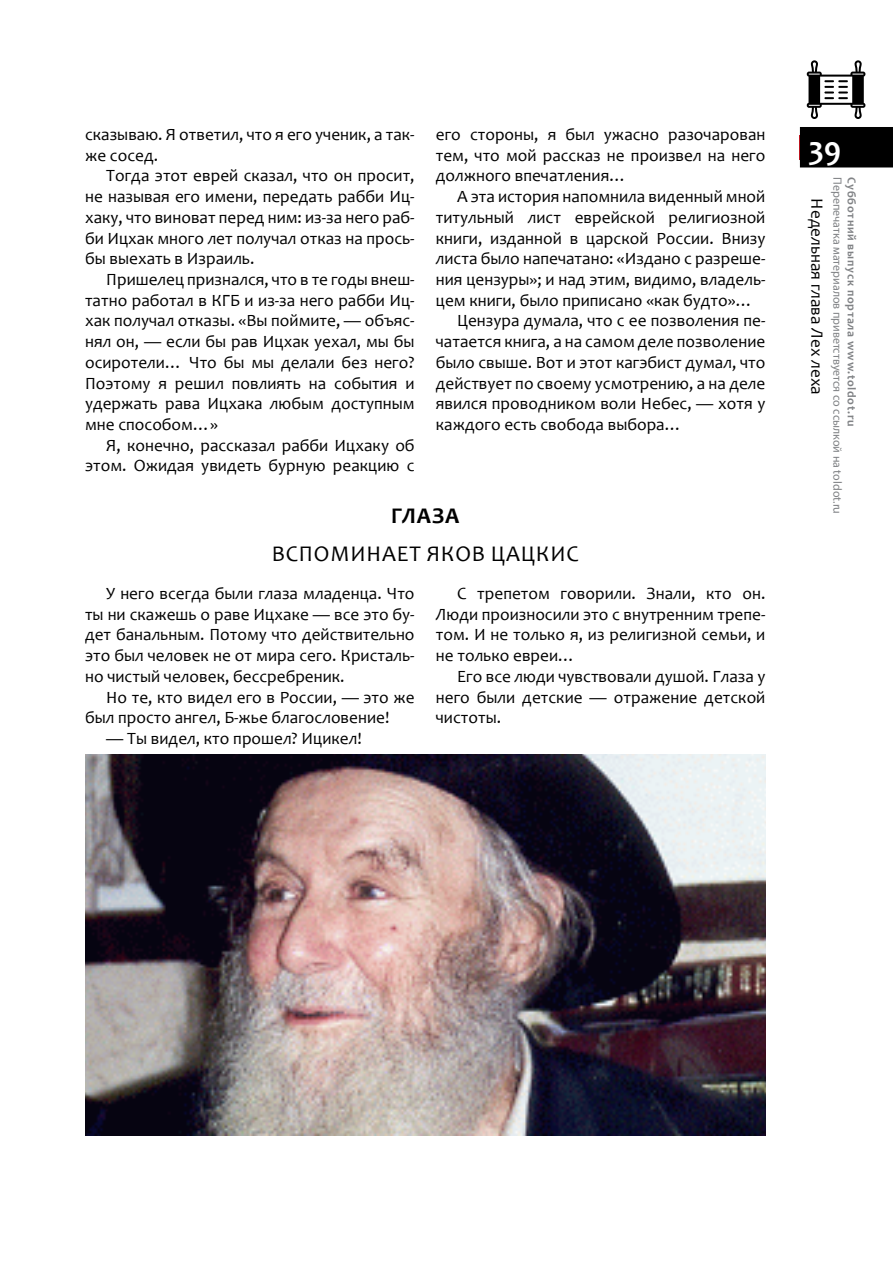
<style>
.page{position:relative;width:893px;height:1263px;background:#fff}
.page>*{position:absolute;margin:0;border:0;box-sizing:border-box;transform-origin:0 0}
.t1{font:700 33px "Candara";color:#fff}
.t2{font:22.5px "Candara";letter-spacing:.04em;color:#000}
.t3{font:700 22.5px "Candara";letter-spacing:.04em;color:#000}
.t4{font:17.25px/20.7px "Candara";color:#000;text-align:justify}
.t5{font:12px "Myriad Pro";color:#808285}
.t6{font:700 12px "Candara";letter-spacing:.06em;color:#808285}
</style>
<div class="page">
<div style="left:800px;top:127px;width:93px;height:40px;background:#000"></div>
<svg style="left:807px;top:60px;width:58px;height:59px"></svg>
<img style="left:85px;top:755px;width:680px;height:380px">
<p class="t4" style="left:85px;top:124px;width:331px">сказываю. Я ответил, что я его ученик, а так&shy;же сосед.</p>
<p class="t4" style="left:85px;top:165px;width:331px;text-indent:21px">Тогда этот еврей сказал, что он просит, не называя его имени, передать рабби Иц&shy;хаку, что виноват перед ним: из-за него раб&shy;би Ицхак много лет получал отказ на прось&shy;бы выехать в Израиль.</p>
<p class="t4" style="left:85px;top:269px;width:331px;text-indent:21px">Пришелец признался, что в те годы внеш&shy;татно работал в КГБ и из-за него рабби Иц&shy;хак получал отказы. «Вы поймите, — объяс&shy;нял он, — если бы рав Ицхак уехал, мы бы осиротели… Что бы мы делали без него?<br>Поэтому я решил повлиять на события и удержать рава Ицхака любым доступным мне способом…»</p>
<p class="t4" style="left:85px;top:434px;width:331px;text-align:right">Я, конечно, рассказал рабби Ицхаку об этом. Ожидая увидеть бурную реакцию с</p>
<p class="t4" style="left:436px;top:124px;width:331px">его стороны, я был ужасно разочарован тем, что мой рассказ не произвел на него должного впечатления…</p>
<p class="t4" style="left:457px;top:186px;width:310px">А эта история напомнила виденный мной</p>
<p class="t4" style="left:436px;top:207px;width:331px">титульный лист еврейской религиозной</p>
<p class="t4" style="left:436px;top:227px;width:331px">книги, изданной в царской России. Внизу</p>
<p class="t4" style="left:436px;top:248px;width:331px">листа было напечатано: «Издано с разреше-</p>
<p class="t4" style="left:436px;top:269px;width:331px">ния цензуры»; и над этим, видимо, владель-</p>
<p class="t4" style="left:436px;top:290px;width:319px">цем книги, было приписано «как будто»…</p>
<p class="t4" style="left:457px;top:310px;width:310px">Цензура думала, что с ее позволения пе-</p>
<p class="t4" style="left:436px;top:331px;width:331px">чатается книга, а на самом деле позволение</p>
<p class="t4" style="left:436px;top:352px;width:331px">было свыше. Вот и этот кагэбист думал, что</p>
<p class="t4" style="left:436px;top:372px;width:331px">действует по своему усмотрению, а на деле</p>
<p class="t4" style="left:436px;top:393px;width:331px">явился проводником воли Небес, — хотя у</p>
<p class="t4" style="left:436px;top:414px;width:248px">каждого есть свобода выбора…</p>
<h2 class="t3" style="left:391px;top:501px;width:70px">ГЛАЗА</h2>
<h2 class="t2" style="left:272px;top:540px;width:309px">ВСПОМИНАЕТ ЯКОВ ЦАЦКИС</h2>
<p class="t4" style="left:85px;top:583px;width:331px;text-indent:21px">У него всегда были глаза младенца. Что ты ни скажешь о раве Ицхаке — все это бу&shy;дет банальным. Потому что действительно это был человек не от мира сего. Кристаль&shy;но чистый человек, бессребреник.</p>
<p class="t4" style="left:85px;top:686px;width:331px;text-indent:21px">Но те, кто видел его в России, — это же был просто ангел, Б-жье благословение!</p>
<p class="t4" style="left:106px;top:728px;width:257px">— Ты видел, кто прошел? Ицикел!</p>
<p class="t4" style="left:436px;top:583px;width:331px;text-indent:21px">С трепетом говорили. Знали, кто он.<br>Люди произносили это с внутренним трепе&shy;том. И не только я, из религизной семьи, и не только евреи…</p>
<p class="t4" style="left:436px;top:666px;width:331px;text-indent:21px">Его все люди чувствовали душой. Глаза у него были детские — отражение детской чистоты.</p>
<h1 class="t1" style="left:808px;top:128px;width:34px">39</h1>
<p class="t4" style="left:828px;top:198px;width:198px;rotate:90deg">Недельная глава Лех леха</p>
<p class="t5" style="left:845px;top:177px;width:338px;rotate:90deg">Перепечатка материалов приветствуется со ссылкой на toldot.ru</p>
<p class="t6" style="left:859px;top:177px;width:251px;rotate:90deg">Субботний выпуск портала www.toldot.ru</p>
</div>
